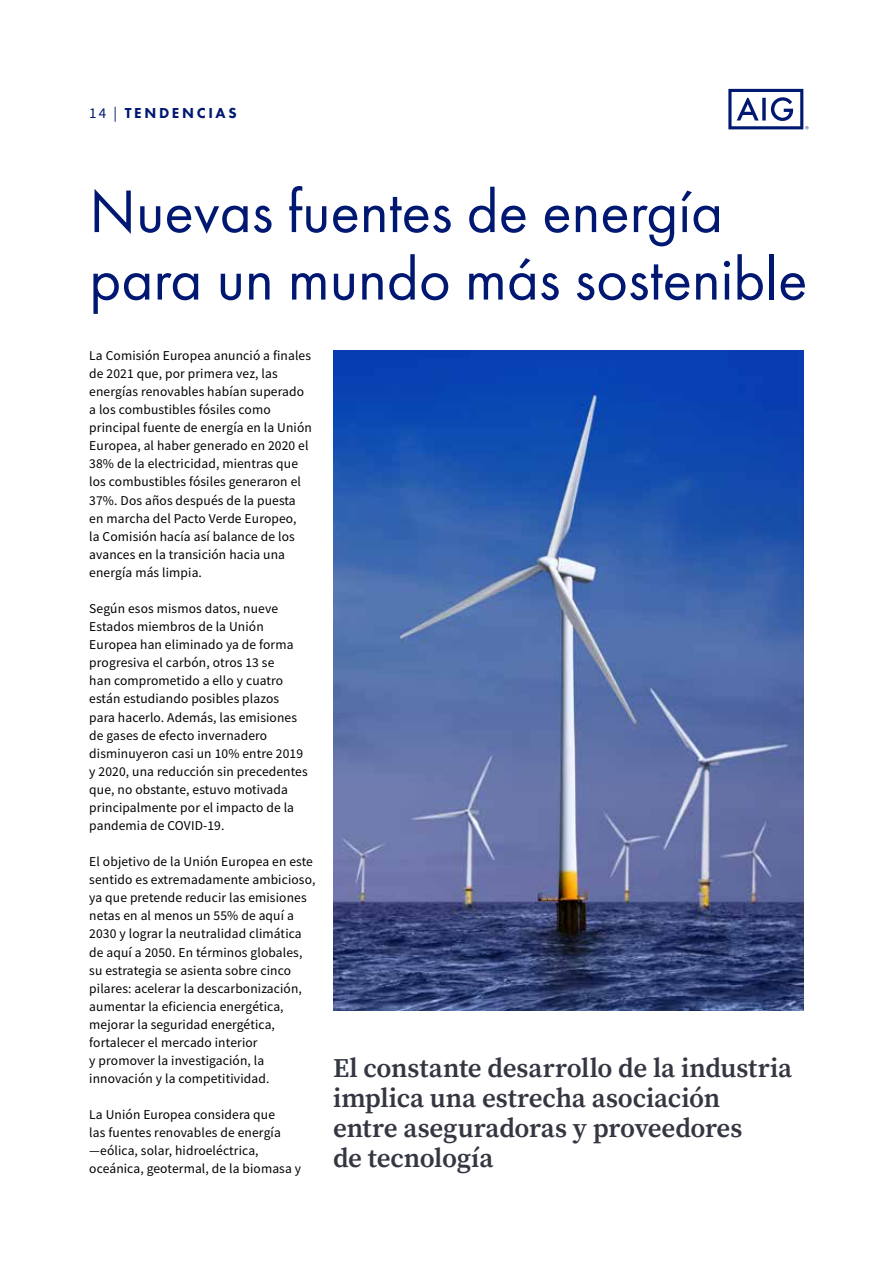
<style>
.page{position:relative;width:893px;height:1263px;background:#fff}
.page>*{position:absolute;margin:0;border:0;box-sizing:border-box;transform-origin:0 0}
.t1{font:62.25px/67.5px "Futura PT";color:#001871}
.t2{font:27px/30px "Source Serif Variable";letter-spacing:-.01em;color:#343741}
.t3{font:800 15px "Futura PT";letter-spacing:.175em;color:#001871}
.t4{font:13.5px/18.1px "Source Sans Pro";letter-spacing:.01em;color:#000}
.s1{font-family:"Source Sans Pro";font-weight:400}
</style>
<div class="page">
<svg style="left:728px;top:89px;width:80px;height:40px"></svg>
<img style="left:333px;top:350px;width:471px;height:661px">
<p class="t3" style="left:89px;top:103px;width:149px"><span class="s1">14 |</span> TENDENCIAS</p>
<h1 class="t1" style="left:89px;top:177px;width:720px">Nuevas fuentes de energía para un mundo más sostenible</h1>
<p class="t4" style="left:89px;top:346px;width:224px">La Comisión Europea anunció a finales de 2021 que, por primera vez, las energías renovables habían superado a los combustibles fósiles como principal fuente de energía en la Unión Europea, al haber generado en 2020 el 38% de la electricidad, mientras que los combustibles fósiles generaron el 37%. Dos años después de la puesta en marcha del Pacto Verde Europeo,<br>la Comisión hacía así balance de los avances en la transición hacia una energía más limpia.</p>
<p class="t4" style="left:89px;top:599px;width:220px">Según esos mismos datos, nueve<br>Estados miembros de la Unión<br>Europea han eliminado ya de forma progresiva el carbón, otros 13 se<br>han comprometido a ello y cuatro están estudiando posibles plazos para hacerlo. Además, las emisiones de gases de efecto invernadero disminuyeron casi un 10% entre 2019 y 2020, una reducción sin precedentes que, no obstante, estuvo motivada principalmente por el impacto de la pandemia de COVID-19.</p>
<p class="t4" style="left:89px;top:852px;width:228px">El objetivo de la Unión Europea en este sentido es extremadamente ambicioso, ya que pretende reducir las emisiones netas en al menos un 55% de aquí a 2030 y lograr la neutralidad climática de aquí a 2050. En términos globales, su estrategia se asienta sobre cinco pilares: acelerar la descarbonización, aumentar la eficiencia energética, mejorar la seguridad energética, fortalecer el mercado interior<br>y promover la investigación, la innovación y la competitividad.</p>
<p class="t4" style="left:89px;top:1105px;width:213px">La Unión Europea considera que<br>las fuentes renovables de energía —eólica, solar, hidroeléctrica, oceánica, geotermal, de la biomasa y</p>
<h2 class="t2" style="left:333px;top:1052px;width:461px">El constante desarrollo de la industria implica una estrecha asociación<br>entre aseguradoras y proveedores<br>de tecnología</h2>
</div>
